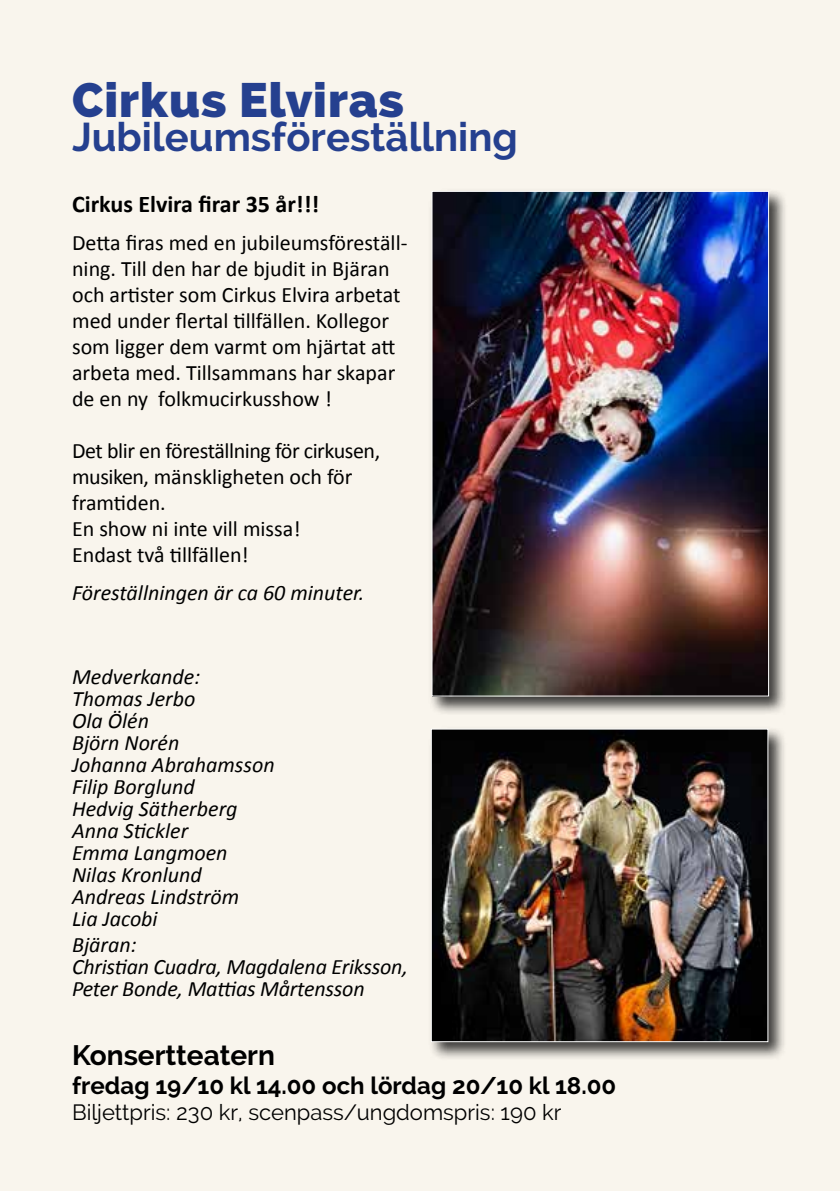
<style>
.page{position:relative;width:840px;height:1191px;background:#fff}
.page>*{position:absolute;margin:0;border:0;box-sizing:border-box;transform-origin:0 0}
.t1{font:800 48px "Raleway";letter-spacing:.02em;color:#25408f}
.t2{font:700 40px "Raleway";color:#25408f}
.t3{font:700 28px "Raleway";color:#000}
.t4{font:700 24px "Raleway";color:#000}
.t5{font:700 24px "Calibri";color:#000}
.t6{font:22px/26px "Calibri";color:#000}
.t7{font:italic 22px/22px "Calibri";color:#000}
.t8{font:22px "Raleway";color:#000}
</style>
<div class="page">
<div style="left:0;top:0;width:839px;height:1191px;background:#f9f5ed"></div>
<div style="left:427px;top:725px;width:360px;height:336px;background:#000;opacity:.75"></div>
<img style="left:432px;top:730px;width:334px;height:310px">
<div style="left:430px;top:728px;width:338px;height:314px;border:1px solid #fff"></div>
<div style="left:428px;top:188px;width:359px;height:528px;background:#000;opacity:.75"></div>
<img style="left:433px;top:193px;width:333px;height:501px">
<h1 class="t1" style="left:72px;top:72px;width:333px">Cirkus Elviras</h1>
<h2 class="t2" style="left:72px;top:114px;width:447px">Jubileumsföreställning</h2>
<p class="t5" style="left:72px;top:188px;width:249px">Cirkus Elvira firar 35 år!!!</p>
<p class="t6" style="left:72px;top:229px;width:337px">Detta firas med en jubileumsföreställ&shy;ning. Till den har de bjudit in Bjäran och artister som Cirkus Elvira arbetat med under flertal tillfällen. Kollegor som ligger dem varmt om hjärtat att arbeta med. Tillsammans har skapar de en ny folkmucirkusshow !</p>
<p class="t6" style="left:72px;top:437px;width:309px">Det blir en föreställning för cirkusen, musiken, mänskligheten och för framtiden.<br>En show ni inte vill missa!<br>Endast två tillfällen!</p>
<p class="t7" style="left:72px;top:581px;width:294px">Föreställningen är ca 60 minuter.</p>
<p class="t7" style="left:72px;top:665px;width:204px">Medverkande:<br>Thomas Jerbo<br>Ola Ölén<br>Björn Norén<br>Johanna Abrahamsson<br>Filip Borglund<br>Hedvig Sätherberg<br>Anna Stickler<br>Emma Langmoen<br>Nilas Kronlund<br>Andreas Lindström<br>Lia Jacobi</p>
<p class="t7" style="left:72px;top:933px;width:337px">Bjäran:<br>Christian Cuadra, Magdalena Eriksson,<br>Peter Bonde, Mattias Mårtensson</p>
<p class="t3" style="left:72px;top:1039px;width:204px">Konsertteatern</p>
<p class="t4" style="left:72px;top:1072px;width:545px">fredag 19/10 kl 14.00 och lördag 20/10 kl 18.00</p>
<p class="t8" style="left:72px;top:1100px;width:490px">Biljettpris: 230 kr, scenpass/ungdomspris: 190 kr</p>
</div>
